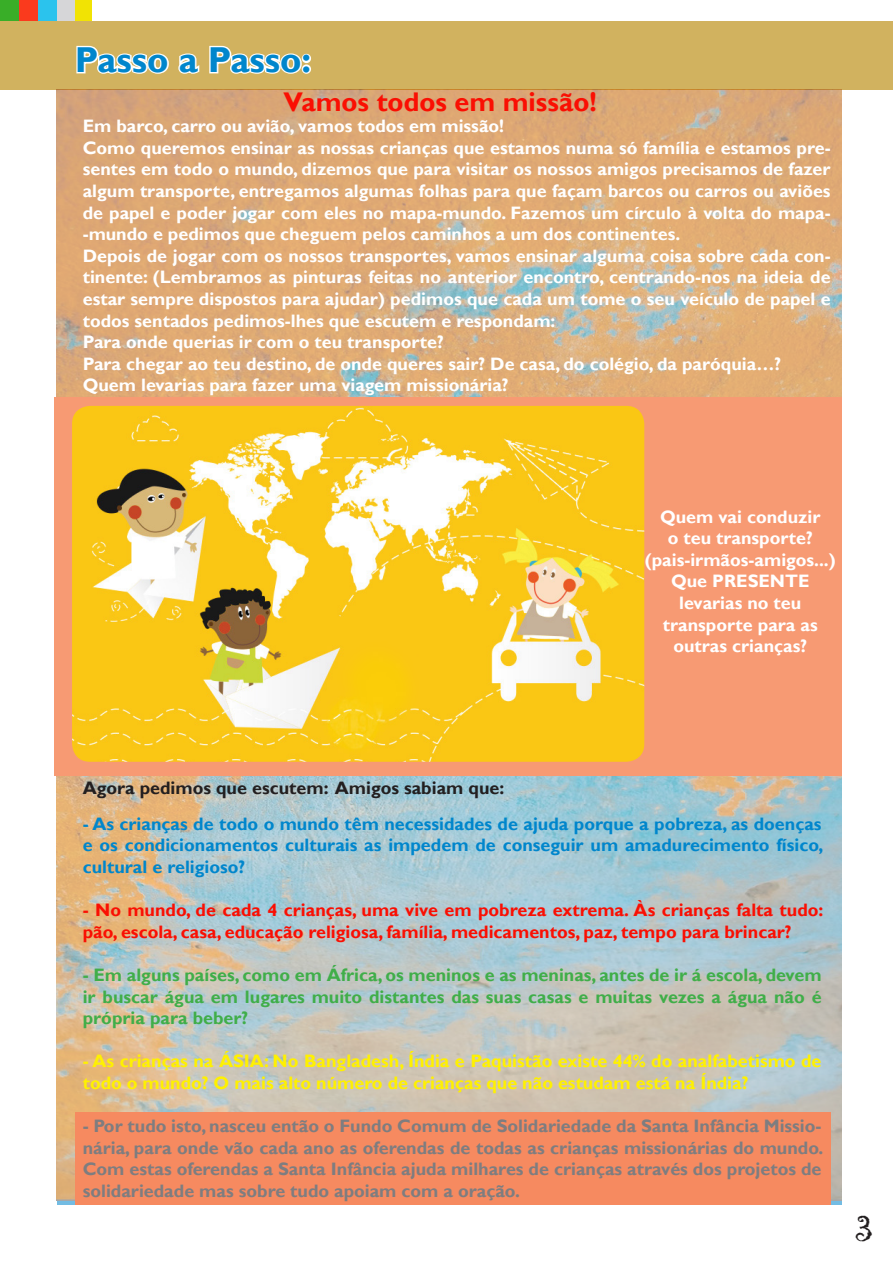
<style>
.page{position:relative;width:893px;height:1263px;background:#fff}
.page>*{position:absolute;margin:0;border:0;box-sizing:border-box;transform-origin:0 0}
.t1{font:45px "Gigi";color:#231f20}
.t2{font:700 36px "Gill Sans";color:#0086cc}
.t3{font:700 27px "Gill Sans";color:#fa0f03}
.t4{font:700 18px/21.6px "Gill Sans";color:#fff;text-align:justify}
.t5{font:700 18px/21.6px "Gill Sans";color:#7e7d80;text-align:justify}
.t6{font:700 18px/21.6px "Gill Sans";color:#0086cc;text-align:justify}
.t7{font:700 18px/21.6px "Gill Sans";color:#40ae49;text-align:justify}
.t8{font:700 18px/21.6px "Gill Sans";color:#fa0f03}
.t9{font:700 18px/21.6px "Gill Sans";color:#fff101}
.t10{font:700 18px "Gill Sans";color:#231f20}
</style>
<div class="page">
<div style="left:73px;top:0;width:19px;height:48px;background:#f1e304"></div>
<div style="left:56px;top:0;width:19px;height:41px;background:#d6d6d8"></div>
<div style="left:38px;top:0;width:18px;height:41px;background:#2bc3ed"></div>
<div style="left:19px;top:0;width:19px;height:44px;background:#fa3a1d"></div>
<div style="left:1px;top:0;width:18px;height:24px;background:#39ae28"></div>
<div style="left:0;top:21px;width:893px;height:68px;background:#d1b25f"></div>
<img style="left:57px;top:89px;width:785px;height:1111px">
<svg style="left:76px;top:45px;width:124px;height:29px"></svg>
<svg style="left:209px;top:45px;width:102px;height:29px"></svg>
<div style="left:54px;top:397px;width:788px;height:379px;background:#f79a73"></div>
<img style="left:72px;top:406px;width:572px;height:356px">
<div style="left:75px;top:1112px;width:756px;height:92px;background:#f68a60"></div>
<p class="t2" style="left:75px;top:38px;width:238px">Passo a Passo:</p>
<p class="t3" style="left:284px;top:85px;width:315px">Vamos todos em missão!</p>
<p class="t4" style="left:83px;top:116px;width:423px">Em barco, carro ou avião, vamos todos em missão!</p>
<p class="t4" style="left:83px;top:137px;width:749px">Como queremos ensinar as nossas crianças que estamos numa só família e estamos pre&shy;sentes em todo o mundo, dizemos que para visitar os nossos amigos precisamos de fazer algum transporte, entregamos algumas folhas para que façam barcos ou carros ou aviões de papel e poder jogar com eles no mapa-mundo. Fazemos um círculo à volta do mapa--mundo e pedimos que cheguem pelos caminhos a um dos continentes.</p>
<p class="t4" style="left:83px;top:245px;width:749px">Depois de jogar com os nossos transportes, vamos ensinar alguma coisa sobre cada con&shy;tinente: (Lembramos as pinturas feitas no anterior encontro, centrando-nos na ideia de estar sempre dispostos para ajudar) pedimos que cada um tome o seu veículo de papel e todos sentados pedimos-lhes que escutem e respondam:</p>
<p class="t4" style="left:83px;top:332px;width:363px">Para onde querias ir com o teu transporte?</p>
<p class="t4" style="left:83px;top:353px;width:700px">Para chegar ao teu destino, de onde queres sair? De casa, do colégio, da paróquia…?</p>
<p class="t4" style="left:83px;top:375px;width:427px">Quem levarias para fazer uma viagem missionária?</p>
<p class="t4" style="left:660px;top:506px;width:162px">Quem vai conduzir</p>
<p class="t4" style="left:668px;top:528px;width:147px">o teu transporte?</p>
<p class="t4" style="left:645px;top:549px;width:192px">(pais-irmãos-amigos...)</p>
<p class="t4" style="left:671px;top:571px;width:140px">Que PRESENTE</p>
<p class="t4" style="left:679px;top:593px;width:124px">levarias no teu</p>
<p class="t4" style="left:663px;top:614px;width:156px">transporte para as</p>
<p class="t4" style="left:673px;top:636px;width:135px">outras crianças?</p>
<p class="t10" style="left:83px;top:777px;width:423px">Agora pedimos que escutem: Amigos sabiam que:</p>
<p class="t6" style="left:83px;top:813px;width:742px">- As crianças de todo o mundo têm necessidades de ajuda porque a pobreza, as doenças e os condicionamentos culturais as impedem de conseguir um amadurecimento físico, cultural e religioso?</p>
<p class="t8" style="left:83px;top:900px;width:742px">- No mundo, de cada 4 crianças, uma vive em pobreza extrema. Às crianças falta tudo: pão, escola, casa, educação religiosa, família, medicamentos, paz, tempo para brincar?</p>
<p class="t7" style="left:83px;top:964px;width:740px">- Em alguns países, como em África, os meninos e as meninas, antes de ir á escola, devem ir buscar água em lugares muito distantes das suas casas e muitas vezes a água não é própria para beber?</p>
<p class="t9" style="left:83px;top:1051px;width:740px">- As crianças na ÁSIA: No Bangladesh, Índia e Paquistão existe 44% do analfabetismo de todo o mundo? O mais alto número de crianças que não estudam está na Índia?</p>
<p class="t5" style="left:83px;top:1116px;width:742px">- Por tudo isto, nasceu então o Fundo Comum de Solidariedade da Santa Infância Missio&shy;nária, para onde vão cada ano as oferendas de todas as crianças missionárias do mundo.<br>Com estas oferendas a Santa Infância ajuda milhares de crianças através dos projetos de solidariedade mas sobre tudo apoiam com a oração.</p>
<p class="t1" style="left:855px;top:1197px;width:20px">3</p>
</div>
